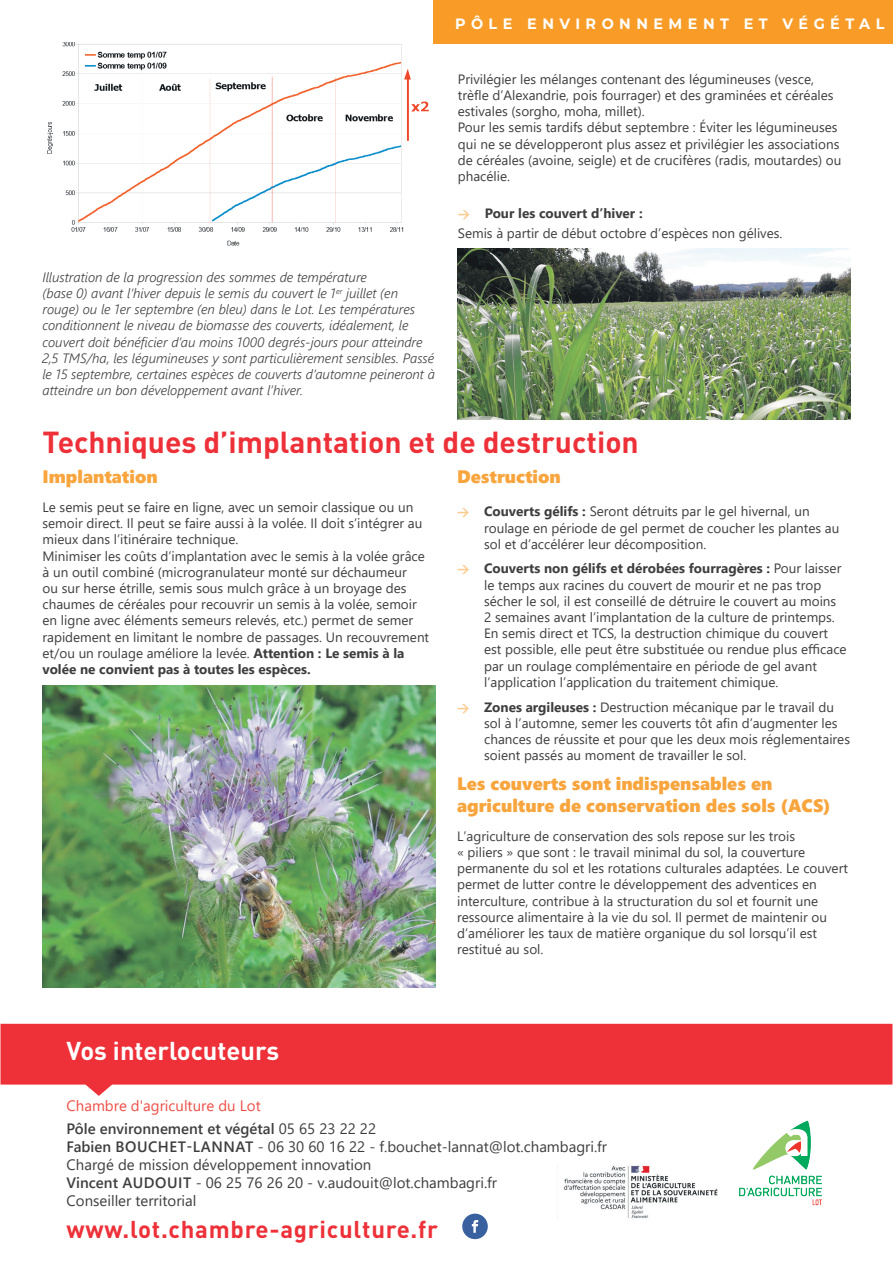
<style>
.page{position:relative;width:893px;height:1263px;background:#fff}
.page>*{position:absolute;margin:0;border:0;box-sizing:border-box;transform-origin:0 0}
.t1{font:700 30px "DIN";color:#ee3038}
.t2{font:700 25.5px "DIN";color:#fff}
.t3{font:700 24px "DIN";letter-spacing:.03em;color:#ee3038}
.t4{font:18px/21.6px "Segoe UI Black";color:#f9a53e}
.t5{font:15px/18px "Segoe UI";color:#3e3e3f}
.t6{font:600 15px/22.2px "Segoe UI";color:#3e3e3f}
.t7{font:700 15px "Montserrat";letter-spacing:.38em;color:#fff;scale:.96 1}
.t8{font:13.5px/16.2px "Segoe UI";color:#3e3e3f}
.t9{font:italic 300 13.5px/16.2px "Segoe UI";color:#3e3e3f}
.s1{font-family:"DIN";font-weight:700;font-size:12px;color:#fdcb8f}
.s2{font-weight:700}
.s3{font-weight:400;color:#ef4e46}
.s4{font-weight:400}
.s5{font-weight:600}
</style>
<div class="page">
<div style="left:462px;top:1213px;width:26px;height:26px;background:#39619f;border-radius:50%"></div>
<svg style="left:472px;top:1220px;width:6px;height:13px"></svg>
<div style="left:434px;top:0;width:459px;height:43px;background:#f89c27"></div>
<svg style="left:0;top:1024px;width:892px;height:72px;fill:#ee3038"></svg>
<img style="left:739px;top:1120px;width:83px;height:86px">
<img style="left:43px;top:686px;width:393px;height:302px">
<img style="left:563px;top:1165px;width:155px;height:53px">
<img style="left:47px;top:43px;width:390px;height:203px">
<img style="left:457px;top:249px;width:393px;height:171px">
<p class="t7" style="left:455px;top:13px;width:449px">PÔLE ENVIRONNEMENT ET VÉGÉTAL</p>
<p class="t9" style="left:43px;top:267px;width:394px">Illustration de la progression des sommes de température<br>(base 0) avant l’hiver depuis le semis du couvert le 1<sup>er</sup> juillet (en rouge) ou le 1er septembre (en bleu) dans le Lot. Les températures conditionnent le niveau de biomasse des couverts, idéalement, le couvert doit bénéficier d’au moins 1000 degrés-jours pour atteindre 2,5 TMS/ha, les légumineuses y sont particulièrement sensibles. Passé le 15 septembre, certaines espèces de couverts d’automne peineront à atteindre un bon développement avant l’hiver.</p>
<p class="t8" style="left:458px;top:70px;width:385px">Privilégier les mélanges contenant des légumineuses (vesce, trèfle d’Alexandrie, pois fourrager) et des graminées et céréales estivales (sorgho, moha, millet).<br>Pour les semis tardifs début septembre : Éviter les légumineuses qui ne se développeront plus assez et privilégier les associations de céréales (avoine, seigle) et de crucifères (radis, moutardes) ou phacélie.</p>
<p class="t8" style="left:458px;top:201px;width:326px;line-height:20.4px"><span class="s1">&gt;</span> <span class="s2">Pour les couvert d’hiver :<br></span>Semis à partir de début octobre d’espèces non gélives.</p>
<h1 class="t1" style="left:43px;top:422px;width:598px">Techniques d’implantation et de destruction</h1>
<h3 class="t4" style="left:43px;top:465px;width:117px">Implantation</h3>
<p class="t8" style="left:43px;top:498px;width:388px">Le semis peut se faire en ligne, avec un semoir classique ou un semoir direct. Il peut se faire aussi à la volée. Il doit s’intégrer au mieux dans l’itinéraire technique.<br>Minimiser les coûts d’implantation avec le semis à la volée grâce à un outil combiné (microgranulateur monté sur déchaumeur<br>ou sur herse étrille, semis sous mulch grâce à un broyage des chaumes de céréales pour recouvrir un semis à la volée, semoir en ligne avec éléments semeurs relevés, etc.) permet de semer rapidement en limitant le nombre de passages. Un recouvrement et/ou un roulage améliore la levée. <span class="s2">Attention : Le semis à la volée ne convient pas à toutes les espèces.</span></p>
<h3 class="t4" style="left:457px;top:465px;width:105px">Destruction</h3>
<p class="t8" style="left:484px;top:502px;width:357px;text-indent:-27px"><span class="s1">&gt;</span> <span class="s2">Couverts gélifs :</span> Seront détruits par le gel hivernal, un roulage en période de gel permet de coucher les plantes au sol et d’accélérer leur décomposition.</p>
<p class="t8" style="left:484px;top:559px;width:364px;text-indent:-27px"><span class="s1">&gt;</span> <span class="s2">Couverts non gélifs et dérobées fourragères :</span> Pour laisser le temps aux racines du couvert de mourir et ne pas trop sécher le sol, il est conseillé de détruire le couvert au moins 2 semaines avant l’implantation de la culture de printemps.<br>En semis direct et TCS, la destruction chimique du couvert est possible, elle peut être substituée ou rendue plus efficace par un roulage complémentaire en période de gel avant l’application l’application du traitement chimique.</p>
<p class="t8" style="left:484px;top:697px;width:367px;text-indent:-27px"><span class="s1">&gt;</span> <span class="s2">Zones argileuses :</span> Destruction mécanique par le travail du sol à l’automne, semer les couverts tôt afin d’augmenter les chances de réussite et pour que les deux mois réglementaires soient passés au moment de travailler le sol.</p>
<h3 class="t4" style="left:457px;top:772px;width:375px">Les couverts sont indispensables en agriculture de conservation des sols (ACS)</h3>
<p class="t8" style="left:457px;top:827px;width:392px">L’agriculture de conservation des sols repose sur les trois<br>« piliers » que sont : le travail minimal du sol, la couverture permanente du sol et les rotations culturales adaptées. Le couvert permet de lutter contre le développement des adventices en interculture, contribue à la structuration du sol et fournit une ressource alimentaire à la vie du sol. Il permet de maintenir ou d’améliorer les taux de matière organique du sol lorsqu’il est restitué au sol.</p>
<h2 class="t2" style="left:67px;top:1034px;width:214px">Vos interlocuteurs</h2>
<p class="t6" style="left:67px;top:1094px;width:311px"><span class="s3">Chambre d'agriculture du Lot<br></span>Pôle environnement et végétal <span class="s4">05 65 23 22 22</span></p>
<p class="t5" style="left:67px;top:1136px;width:542px"><span class="s5">Fabien BOUCHET-LANNAT</span> - 06 30 60 16 22 - f.bouchet-lannat@lot.chambagri.fr Chargé de mission développement innovation<br><span class="s5">Vincent AUDOUIT</span> - 06 25 76 26 20 - v.audouit@lot.chambagri.fr<br>Conseiller territorial</p>
<h3 class="t3" style="left:67px;top:1213px;width:373px">www.lot.chambre-agriculture.fr</h3>
</div>
